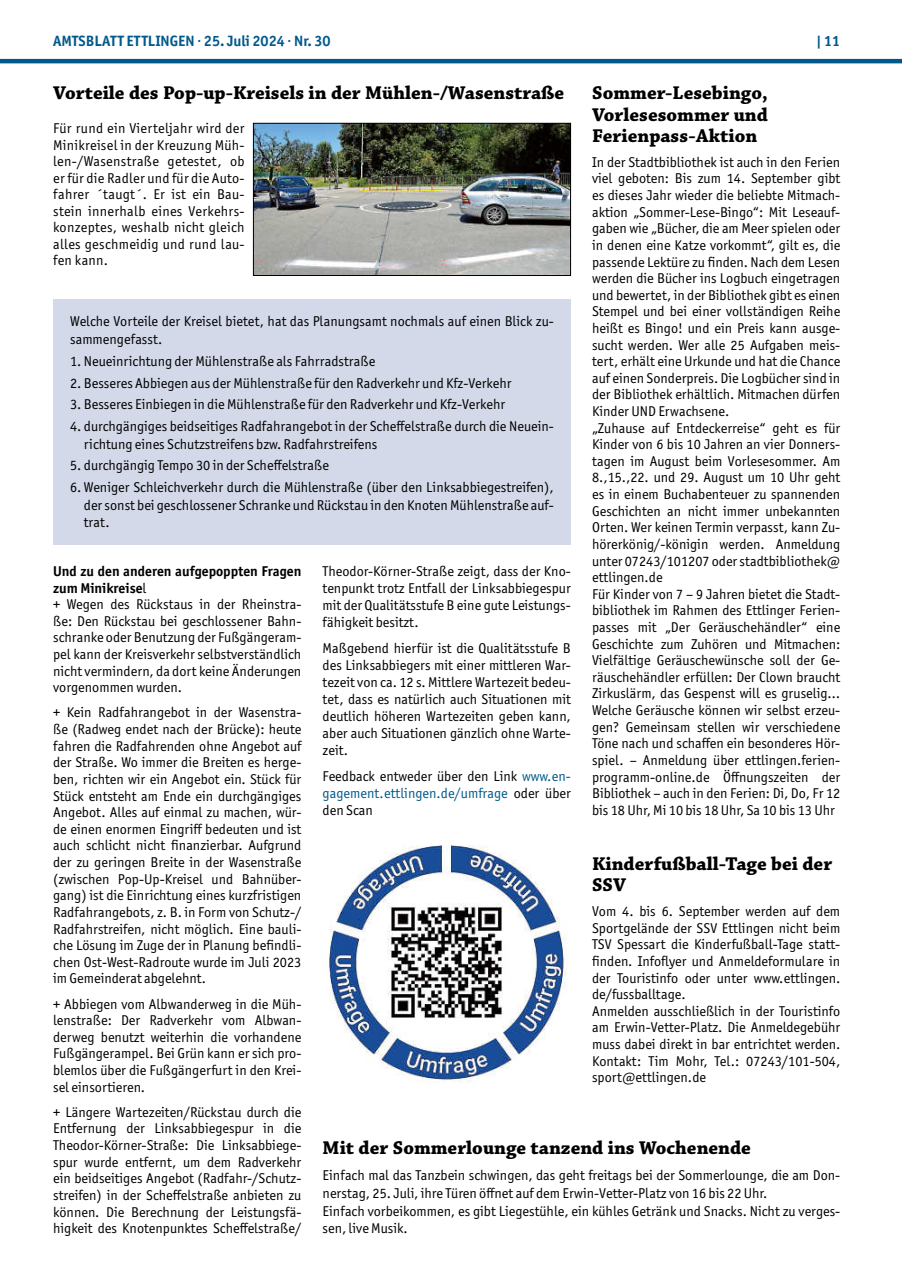
<style>
.page{position:relative;width:902px;height:1280px;background:#fff}
.page>*{position:absolute;margin:0;border:0;box-sizing:border-box;transform-origin:0 0}
.t1{font:700 19.5px/21.1px "Chaparral Pro";color:#000;text-align:justify}
.t2{font:700 15px "Officina Sans ITC Pro";color:#01598b}
.t3{font:14.25px/16.6px "Officina Sans ITC Pro";color:#000;text-align:justify}
.s1{font-weight:700}
.s2{color:#01598b}
</style>
<div class="page">
<hr style="left:0;top:59px;width:901px;height:4px;background:#01598b">
<div style="left:53px;top:299px;width:517px;height:245px;background:#d4d9e9"></div>
<img style="left:329px;top:845px;width:237px;height:238px">
<img style="left:255px;top:125px;width:313px;height:149px">
<div style="left:253px;top:123px;width:317px;height:153px;border:1px solid #000"></div>
<p class="t2" style="left:53px;top:31px;width:279px">AMTSBLATT ETTLINGEN · 25. Juli 2024 · Nr. 30</p>
<p class="t2" style="left:816px;top:31px;width:26px">| 11</p>
<h1 class="t1" style="left:53px;top:83px;width:512px">Vorteile des Pop-up-Kreisels in der Mühlen-/Wasenstraße</h1>
<p class="t3" style="left:53px;top:120px;width:193px">Für rund ein Vierteljahr wird der Minikreisel in der Kreuzung Müh&shy;len-/Wasenstraße getestet, ob er für die Radler und für die Auto&shy;fahrer ´taugt´. Er ist ein Bau&shy;stein innerhalb eines Verkehrs&shy;konzeptes, weshalb nicht gleich alles geschmeidig und rund lau&shy;fen kann.</p>
<h1 class="t1" style="left:592px;top:83px;width:177px">Sommer-Lesebingo, Vorlesesommer und Ferienpass-Aktion</h1>
<p class="t3" style="left:592px;top:154px;width:250px;text-align:left">In der Stadtbibliothek ist auch in den Ferien viel geboten: Bis zum 14. September gibt es dieses Jahr wieder die beliebte Mitmach&shy;aktion „Sommer-Lese-Bingo“: Mit Leseauf&shy;gaben wie „Bücher, die am Meer spielen oder in denen eine Katze vorkommt“, gilt es, die passende Lektüre zu finden. Nach dem Lesen werden die Bücher ins Logbuch eingetragen und bewertet, in der Bibliothek gibt es einen Stempel und bei einer vollständigen Reihe heißt es Bingo! und ein Preis kann ausge&shy;sucht werden. Wer alle 25 Aufgaben meis&shy;tert, erhält eine Urkunde und hat die Chance auf einen Sonderpreis. Die Logbücher sind in der Bibliothek erhältlich. Mitmachen dürfen Kinder UND Erwachsene.<br>„Zuhause auf Entdeckerreise“ geht es für Kinder von 6 bis 10 Jahren an vier Donners&shy;tagen im August beim Vorlesesommer. Am 8.,15.,22. und 29. August um 10 Uhr geht es in einem Buchabenteuer zu spannenden Geschichten an nicht immer unbekannten Orten. Wer keinen Termin verpasst, kann Zu&shy;hörerkönig/-königin werden. Anmeldung unter 07243/101207 oder stadtbibliothek@ ettlingen.de<br>Für Kinder von 7 – 9 Jahren bietet die Stadt&shy;bibliothek im Rahmen des Ettlinger Ferien&shy;passes mit „Der Geräuschehändler“ eine Geschichte zum Zuhören und Mitmachen:<br>Vielfältige Geräuschewünsche soll der Ge&shy;räuschehändler erfüllen: Der Clown braucht Zirkuslärm, das Gespenst will es gruselig… Welche Geräusche können wir selbst erzeu&shy;gen? Gemeinsam stellen wir verschiedene Töne nach und schaffen ein besonderes Hör&shy;spiel. – Anmeldung über ettlingen.ferien&shy;programm-online.de Öffnungszeiten der Bibliothek – auch in den Ferien: Di, Do, Fr 12 bis 18 Uhr, Mi 10 bis 18 Uhr, Sa 10 bis 13 Uhr</p>
<h1 class="t1" style="left:592px;top:854px;width:242px">Kinderfußball-Tage bei der<br>SSV</h1>
<p class="t3" style="left:592px;top:903px;width:250px;text-align:left">Vom 4. bis 6. September werden auf dem Sportgelände der SSV Ettlingen nicht beim TSV Spessart die Kinderfußball-Tage statt&shy;finden. Infoflyer und Anmeldeformulare in der Touristinfo oder unter www.ettlingen. de/fussballtage.<br>Anmelden ausschließlich in der Touristinfo am Erwin-Vetter-Platz. Die Anmeldegebühr muss dabei direkt in bar entrichtet werden.<br>Kontakt: Tim Mohr, Tel.: 07243/101-504, sport@ettlingen.de</p>
<p class="t3" style="left:70px;top:313px;width:485px;line-height:17.5px">Welche Vorteile der Kreisel bietet, hat das Planungsamt nochmals auf einen Blick zu&shy;sammengefasst.</p>
<p class="t3" style="left:70px;top:353px;width:306px">1. Neueinrichtung der Mühlenstraße als Fahrradstraße</p>
<p class="t3" style="left:70px;top:374px;width:443px">2. Besseres Abbiegen aus der Mühlenstraße für den Radverkehr und Kfz-Verkehr</p>
<p class="t3" style="left:70px;top:396px;width:436px">3. Besseres Einbiegen in die Mühlenstraße für den Radverkehr und Kfz-Verkehr</p>
<p class="t3" style="left:84px;top:417px;width:471px;line-height:17.5px;text-indent:-14px">4. durchgängiges beidseitiges Radfahrangebot in der Scheffelstraße durch die Neuein&shy;richtung eines Schutzstreifens bzw. Radfahrstreifens</p>
<p class="t3" style="left:70px;top:457px;width:260px">5. durchgängig Tempo 30 in der Scheffelstraße</p>
<p class="t3" style="left:84px;top:479px;width:471px;line-height:17.5px;text-indent:-14px">6. Weniger Schleichverkehr durch die Mühlenstraße (über den Linksabbiegestreifen), der sonst bei geschlossener Schranke und Rückstau in den Knoten Mühlenstraße auf&shy;trat.</p>
<p class="t3" style="left:53px;top:563px;width:250px;text-align:left"><span class="s1">Und zu den anderen aufgepoppten Fragen zum Minikreise</span>l<br>+ Wegen des Rückstaus in der Rheinstra&shy;ße: Den Rückstau bei geschlossener Bahn&shy;schranke oder Benutzung der Fußgängeram&shy;pel kann der Kreisverkehr selbstverständlich nicht vermindern, da dort keine Änderungen vorgenommen wurden.</p>
<p class="t3" style="left:53px;top:704px;width:250px">+ Kein Radfahrangebot in der Wasenstra&shy;ße (Radweg endet nach der Brücke): heute fahren die Radfahrenden ohne Angebot auf der Straße. Wo immer die Breiten es herge&shy;ben, richten wir ein Angebot ein. Stück für Stück entsteht am Ende ein durchgängiges Angebot. Alles auf einmal zu machen, wür&shy;de einen enormen Eingriff bedeuten und ist auch schlicht nicht finanzierbar. Aufgrund der zu geringen Breite in der Wasenstraße (zwischen Pop-Up-Kreisel und Bahnüber&shy;gang) ist die Einrichtung eines kurzfristigen Radfahrangebots, z. B. in Form von Schutz-/ Radfahrstreifen, nicht möglich. Eine bauli&shy;che Lösung im Zuge der in Planung befindli&shy;chen Ost-West-Radroute wurde im Juli 2023 im Gemeinderat abgelehnt.</p>
<p class="t3" style="left:53px;top:995px;width:250px">+ Abbiegen vom Albwanderweg in die Müh&shy;lenstraße: Der Radverkehr vom Albwan&shy;derweg benutzt weiterhin die vorhandene Fußgängerampel. Bei Grün kann er sich pro&shy;blemlos über die Fußgängerfurt in den Krei&shy;sel einsortieren.</p>
<p class="t3" style="left:53px;top:1104px;width:250px">+ Längere Wartezeiten/Rückstau durch die Entfernung der Linksabbiegespur in die Theodor-Körner-Straße: Die Linksabbiege&shy;spur wurde entfernt, um dem Radverkehr ein beidseitiges Angebot (Radfahr-/Schutz&shy;streifen) in der Scheffelstraße anbieten zu können. Die Berechnung der Leistungsfä&shy;higkeit des Knotenpunktes Scheffelstraße/</p>
<p class="t3" style="left:322px;top:562px;width:250px;line-height:17.1px">Theodor-Körner-Straße zeigt, dass der Kno&shy;tenpunkt trotz Entfall der Linksabbiegespur mit der Qualitätsstufe B eine gute Leistungs&shy;fähigkeit besitzt.</p>
<p class="t3" style="left:322px;top:639px;width:250px;line-height:17.1px">Maßgebend hierfür ist die Qualitätsstufe B des Linksabbiegers mit einer mittleren War&shy;tezeit von ca. 12 s. Mittlere Wartezeit bedeu&shy;tet, dass es natürlich auch Situationen mit deutlich höheren Wartezeiten geben kann, aber auch Situationen gänzlich ohne Warte&shy;zeit.</p>
<p class="t3" style="left:322px;top:767px;width:250px;line-height:17.1px">Feedback entweder über den Link <span class="s2">www.en&shy;gagement.ettlingen.de/umfrage</span> oder über den Scan</p>
<h1 class="t1" style="left:322px;top:1138px;width:429px">Mit der Sommerlounge tanzend ins Wochenende</h1>
<p class="t3" style="left:322px;top:1166px;width:519px;line-height:17.7px;text-align:left">Einfach mal das Tanzbein schwingen, das geht freitags bei der Sommerlounge, die am Don&shy;nerstag, 25. Juli, ihre Türen öffnet auf dem Erwin-Vetter-Platz von 16 bis 22 Uhr.<br>Einfach vorbeikommen, es gibt Liegestühle, ein kühles Getränk und Snacks. Nicht zu verges&shy;sen, live Musik.</p>
</div>
